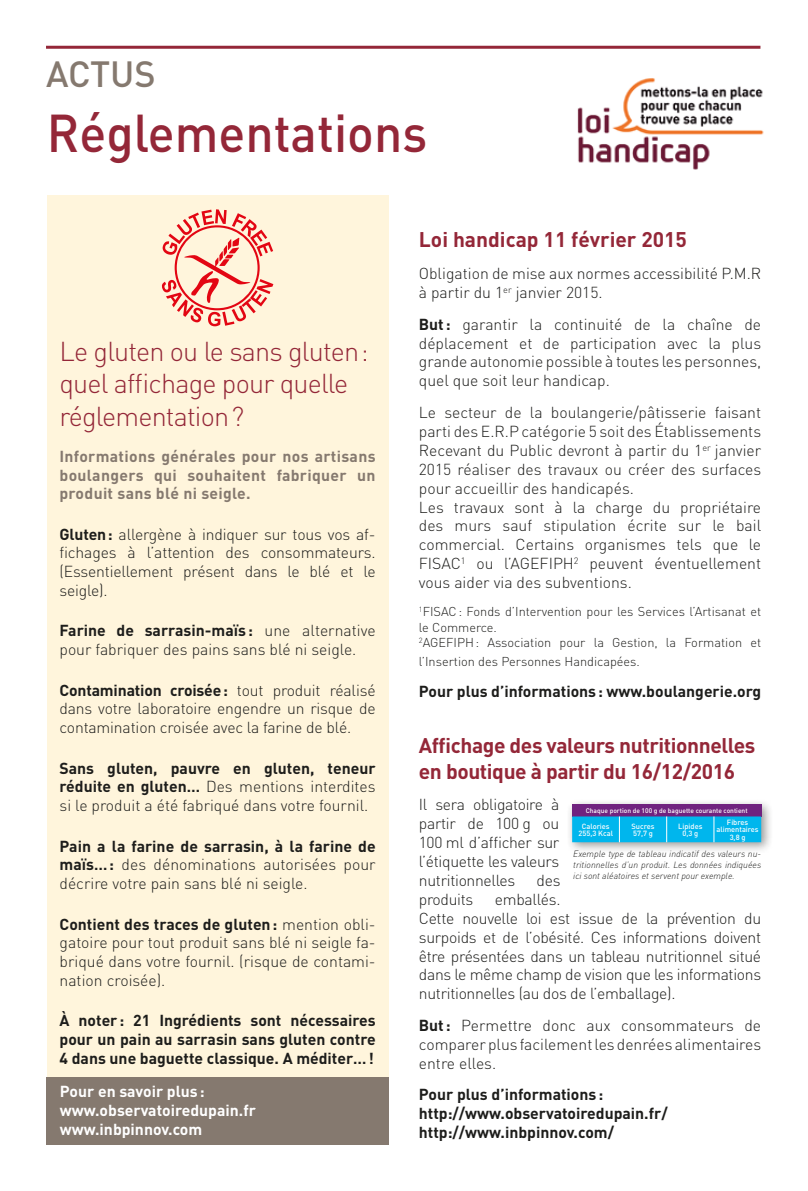
<style>
.page{position:relative;width:808px;height:1191px;background:#fff}
.page>*{position:absolute;margin:0;border:0;box-sizing:border-box;transform-origin:0 0}
.t1{font:500 52.5px "DIN";color:#942738;scale:.95 1}
.t2{font:500 36px "DIN";letter-spacing:-.005em;color:#85796f}
.t3{font:300 27px/32.4px "DIN";letter-spacing:-.03em;color:#942738}
.t4{font:700 21px/25.2px "DIN";letter-spacing:-.02em;color:#942738}
.t5{font:700 21px "DIN";color:#942738}
.t6{font:300 15.75px/18.9px "DIN";color:#1d1d1b;text-align:justify}
.t7{font:700 15.75px/18.9px "DIN";color:#1d1d1b}
.t8{font:300 15.75px/18.9px "DIN";letter-spacing:-.02em;color:#1d1d1b}
.t9{font:700 15.75px/18.9px "DIN";letter-spacing:.02em;color:#85796f;text-align:justify}
.t10{font:700 15.75px/18.9px "DIN";color:#fff}
.t11{font:300 12.75px/15.3px "DIN";color:#1d1d1b}
.t12{font:italic 300 9px/10.8px "DIN";color:#1d1d1b;text-align:justify}
.t13{font:500 7.5px/7.5px "DIN";color:#fff;text-align:center}
.t14{font:500 6.6px "DIN";color:#fff}
.s1{font-weight:700}
</style>
<div class="page">
<div style="left:47px;top:1077px;width:342px;height:67px;background:#85796f"></div>
<div style="left:47px;top:196px;width:341px;height:881px;background:#fff5dc"></div>
<svg style="left:162px;top:209px;width:111px;height:117px"></svg>
<img style="left:577px;top:78px;width:187px;height:92px">
<hr style="left:46px;top:46px;width:714px;height:3px;background:#942738">
<div style="left:566px;top:798px;width:207px;height:56px;background:#1d1d1b;opacity:.45"></div>
<div style="left:572px;top:804px;width:189px;height:12px;background:#70237f"></div>
<svg style="left:572px;top:816px;width:189px;height:26px;background:#06b4eb"></svg>
<h2 class="t2" style="left:46px;top:51px;width:111px">ACTUS</h2>
<h1 class="t1" style="left:47px;top:100px;width:402px">Réglementations</h1>
<h3 class="t3" style="left:60px;top:335px;width:311px">Le gluten ou le sans gluten: quel affichage pour quelle réglementation?</h3>
<p class="t9" style="left:60px;top:446px;width:318px">Informations générales pour nos artisans boulangers qui souhaitent fabriquer un produit sans blé ni seigle.</p>
<p class="t6" style="left:60px;top:524px;width:318px"><span class="s1">Gluten :</span> allergène à indiquer sur tous vos af&shy;fichages à l’attention des consommateurs. (Essentiellement présent dans le blé et le seigle).</p>
<p class="t6" style="left:60px;top:621px;width:318px"><span class="s1">Farine de sarrasin-maïs :</span> une alternative pour fabriquer des pains sans blé ni seigle.</p>
<p class="t6" style="left:60px;top:680px;width:318px"><span class="s1">Contamination croisée :</span> tout produit réalisé dans votre laboratoire engendre un risque de contamination croisée avec la farine de blé.</p>
<p class="t6" style="left:60px;top:758px;width:318px"><span class="s1">Sans gluten, pauvre en gluten, teneur réduite en gluten…</span> Des mentions interdites si le produit a été fabriqué dans votre fournil.</p>
<p class="t6" style="left:60px;top:836px;width:318px"><span class="s1">Pain a la farine de sarrasin, à la farine de maïs… :</span> des dénominations autorisées pour décrire votre pain sans blé ni seigle.</p>
<p class="t6" style="left:60px;top:914px;width:318px"><span class="s1">Contient des traces de gluten :</span> mention obli&shy;gatoire pour tout produit sans blé ni seigle fa&shy;briqué dans votre fournil. (risque de contami&shy;nation croisée).</p>
<p class="t7" style="left:60px;top:1010px;width:318px;text-align:justify">À noter : 21 Ingrédients sont nécessaires pour un pain au sarrasin sans gluten contre 4 dans une baguette classique. A méditer… !</p>
<p class="t10" style="left:60px;top:1081px;width:197px">Pour en savoir plus : www.observatoiredupain.fr www.inbpinnov.com</p>
<h3 class="t5" style="left:419px;top:226px;width:270px">Loi handicap 11 février 2015</h3>
<p class="t6" style="left:419px;top:264px;width:344px">Obligation de mise aux normes accessibilité P.M.R à partir du 1<sup>er</sup> janvier 2015.</p>
<p class="t6" style="left:419px;top:314px;width:344px"><span class="s1">But :</span> garantir la continuité de la chaîne de déplacement et de participation avec la plus grande autonomie possible à toutes les personnes, quel que soit leur handicap.</p>
<p class="t6" style="left:419px;top:403px;width:344px;text-align:left">Le secteur de la boulangerie/pâtisserie faisant parti des E.R.P catégorie 5 soit des Établissements Recevant du Public devront à partir du 1<sup>er</sup> janvier 2015 réaliser des travaux ou créer des surfaces pour accueillir des handicapés.<br>Les travaux sont à la charge du propriétaire des murs sauf stipulation écrite sur le bail commercial. Certains organismes tels que le FISAC<sup>1</sup> ou l’AGEFIPH<sup>2</sup> peuvent éventuellement vous aider via des subventions.</p>
<p class="t11" style="left:419px;top:604px;width:344px"><sup>1</sup>FISAC: Fonds d’Intervention pour les Services l’Artisanat et le Commerce.<br><sup>2</sup>AGEFIPH: Association pour la Gestion, la Formation et</p>
<p class="t11" style="left:419px;top:653px;width:223px">l’Insertion des Personnes Handicapées.</p>
<p class="t7" style="left:419px;top:681px;width:344px">Pour plus d’informations : www.boulangerie.org</p>
<h3 class="t4" style="left:419px;top:732px;width:338px">Affichage des valeurs nutritionnelles en boutique à partir du 16/12/2016</h3>
<p class="t6" style="left:419px;top:795px;width:142px">Il sera obligatoire à partir de 100 g ou 100 ml d’afficher sur l’étiquette les valeurs nutritionnelles</p>
<p class="t14" style="left:586px;top:806px;width:163px">Chaque portion de 100 g de baguette courante contient</p>
<p class="t13" style="left:578px;top:822px;width:36px">Calories<br>255,3 Kcal</p>
<p class="t13" style="left:631px;top:822px;width:25px;text-align:left">Sucres<br>57,7 g</p>
<p class="t13" style="left:678px;top:822px;width:26px">Lipides<br>0,3 g</p>
<p class="t13" style="left:716px;top:818px;width:44px">Fibres alimentaires<br>3,8 g</p>
<p class="t12" style="left:573px;top:848px;width:189px">Exemple type de tableau indicatif des valeurs nu&shy;tritionnelles d’un produit. Les données indiquées ici sont aléatoires et servent pour exemple.</p>
<p class="t6" style="left:537px;top:870px;width:25px">des</p>
<p class="t8" style="left:419px;top:889px;width:344px;text-indent:76px">emballés.<br>Cette nouvelle loi est issue de la prévention du surpoids et de l’obésité. Ces informations doivent être présentées dans un tableau nutritionnel situé dans le même champ de vision que les informations nutritionnelles (au dos de l’emballage).</p>
<p class="t6" style="left:419px;top:1015px;width:344px"><span class="s1">But :</span> Permettre donc aux consommateurs de comparer plus facilement les denrées alimentaires entre elles.</p>
<p class="t7" style="left:419px;top:1084px;width:250px">Pour plus d’informations : http://www.observatoiredupain.fr/ http://www.inbpinnov.com/</p>
<p class="t8" style="left:419px;top:889px;width:56px">produits</p>
</div>
